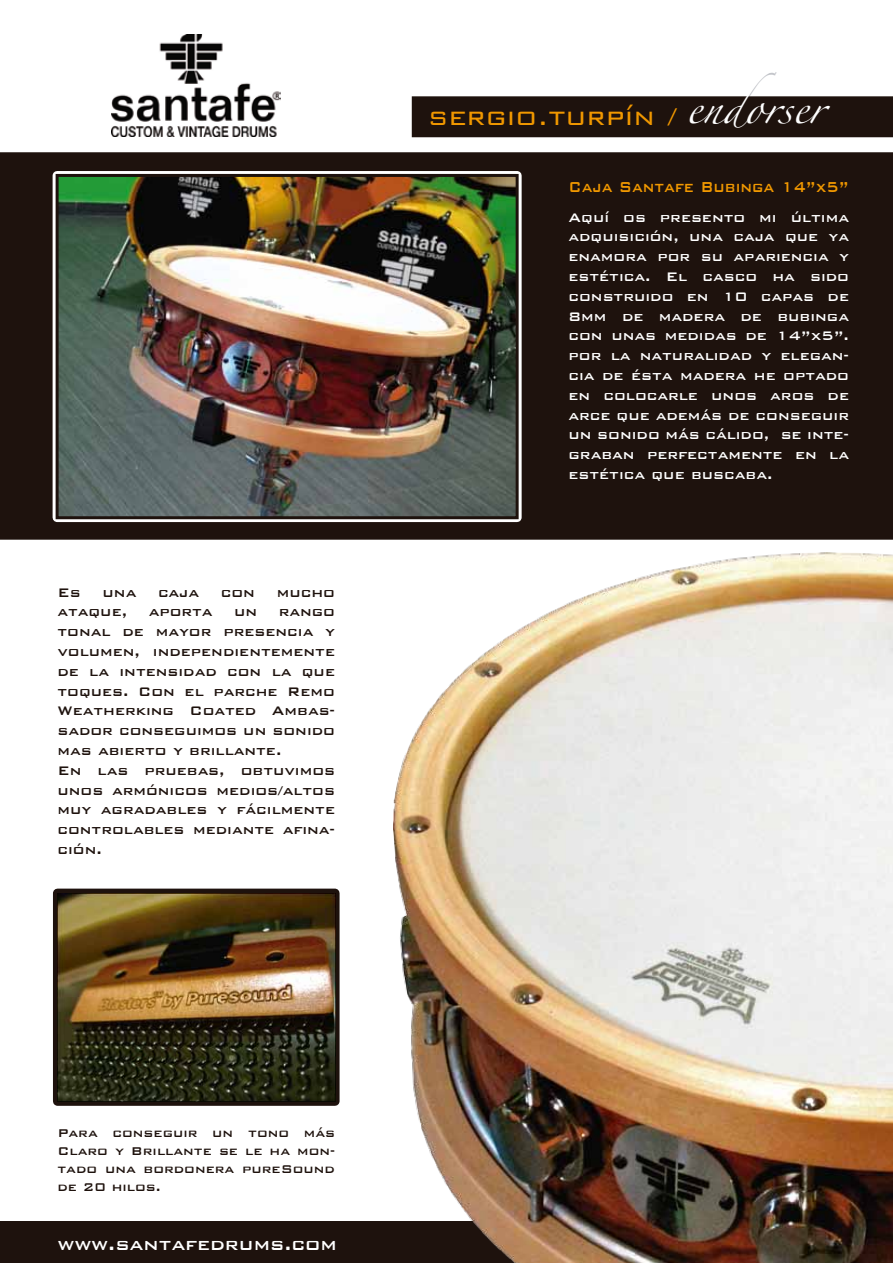
<style>
.page{position:relative;width:893px;height:1263px;background:#fff}
.page>*{position:absolute;margin:0;border:0;box-sizing:border-box;transform-origin:0 0}
.t1{font:300 31.5px "Bank Gothic";color:#f19800}
.t2{font:500 21.45px "Bank Gothic";color:#fff}
.t3{font:500 19.2px "Bank Gothic";color:#f19800;scale:.86 1}
.t4{font:500 16.5px/19.8px "Bank Gothic";color:#fff;text-align:justify}
.t5{font:500 16.5px/19.8px "Bank Gothic";color:#1e120d}
.t6{font:500 15px/18px "Bank Gothic";color:#1e120d;text-align:justify}
.s1{font-family:"Zapfino";font-weight:400;color:#c3c5ca}
</style>
<div class="page">
<svg style="left:53px;top:889px;width:287px;height:217px;background:#241a15"></svg>
<div style="left:0;top:1221px;width:893px;height:42px;background:#1e120d"></div>
<div style="left:0;top:153px;width:893px;height:386px;background:#1e120d"></div>
<div style="left:0;top:152px;width:893px;height:388px;border:2px solid #1e120d"></div>
<div style="left:413px;top:97px;width:480px;height:39px;background:#1e120d"></div>
<div style="left:412px;top:96px;width:481px;height:41px;border:2px solid #1e120d"></div>
<svg style="left:53px;top:171px;width:469px;height:351px;background:#eae9e9"></svg>
<img style="left:60px;top:178px;width:455px;height:337px">
<div style="left:56px;top:174px;width:463px;height:345px;border:3px solid #1e120d"></div>
<img style="left:57px;top:893px;width:278px;height:208px">
<img style="left:112px;top:35px;width:169px;height:102px">
<img style="left:393px;top:553px;width:500px;height:710px">
<p class="t5" style="left:57px;top:581px;width:25px">Es</p>
<p class="t5" style="left:103px;top:581px;width:35px">una</p>
<p class="t5" style="left:158px;top:581px;width:43px">caja</p>
<p class="t5" style="left:221px;top:581px;width:36px">con</p>
<p class="t5" style="left:277px;top:581px;width:60px">mucho</p>
<p class="t5" style="left:57px;top:601px;width:71px">ataque,</p>
<p class="t5" style="left:149px;top:601px;width:65px">aporta</p>
<p class="t5" style="left:234px;top:601px;width:25px">un</p>
<p class="t5" style="left:57px;top:601px;width:279px;text-indent:221px">rango tonal de mayor presencia y volumen, independientemente de la intensidad con la que toques. Con el parche Remo<br>Weatherking Coated Ambas&shy;sador conseguimos un sonido mas abierto y brillante.<br>En las pruebas, obtuvimos unos armónicos medios/altos muy agradables y fácilmente controlables mediante afina&shy;ción.</p>
<h1 class="t1" style="left:428px;top:92px;width:397px">sergio.turpín / <span class="s1">endorser</span></h1>
<p class="t3" style="left:568px;top:172px;width:327px">Caja Santafe Bubinga 14”x5”</p>
<p class="t4" style="left:568px;top:206px;width:282px">Aquí os presento mi última adquisición, una caja que ya enamora por su apariencia y estética. El casco ha sido construido en 10 capas de 8mm de madera de bubinga con unas medidas de 14”x5”. por la naturalidad y elegan&shy;cia de ésta madera he optado en colocarle unos aros de arce que además de conseguir un sonido más cálido, se inte&shy;graban perfectamente en la estética que buscaba.</p>
<p class="t6" style="left:57px;top:1122px;width:279px">Para conseguir un tono más Claro y Brillante se le ha mon&shy;tado una bordonera pureSound de 20 hilos.</p>
<h2 class="t2" style="left:57px;top:1227px;width:281px">www.santafedrums.com</h2>
</div>
